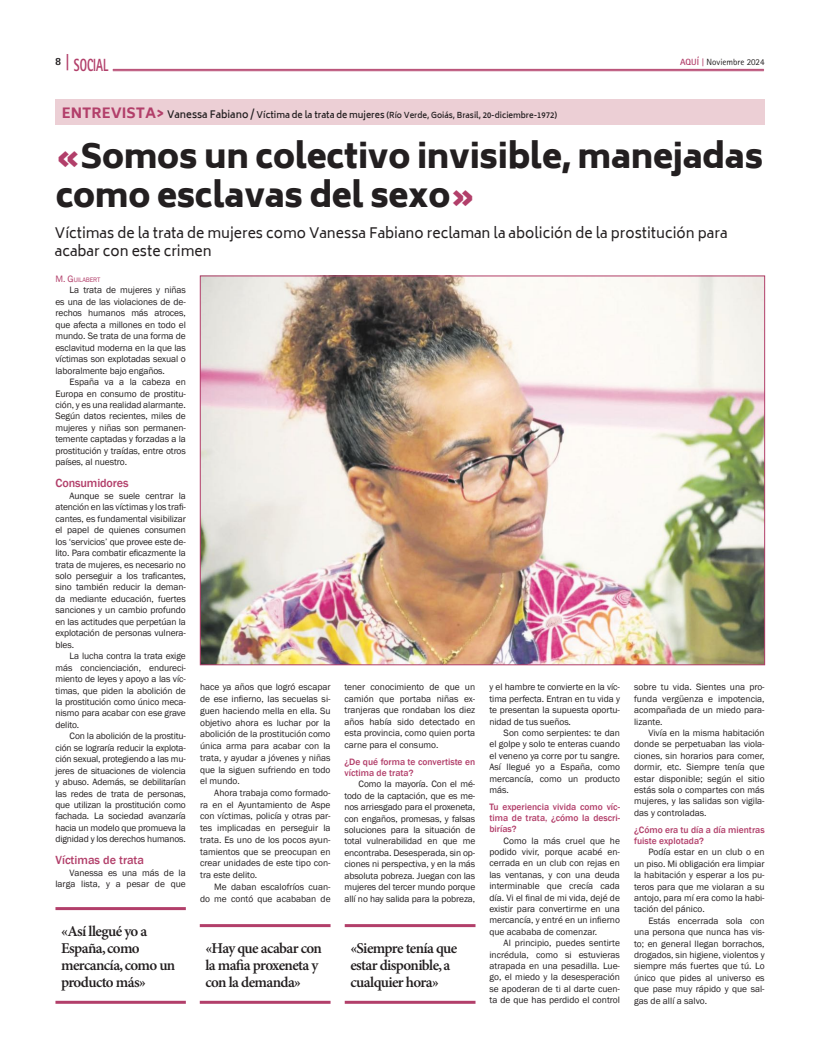
<style>
.page{position:relative;width:820px;height:1049px;background:#fff}
.page>*{position:absolute;margin:0;border:0;box-sizing:border-box;transform-origin:0 0}
.t1{font:900 33px/39.6px "Biryani";letter-spacing:-.01em;color:#231f20}
.t2{font:800 17.6px "Rotis Sans Serif Std";color:#b23f6a;scale:.64 1}
.t3{font:600 15px/17px "Minion Pro";letter-spacing:-.04em;color:#231f20}
.t4{font:14px/18px "Biryani";color:#231f20}
.t5{font:500 12.1px "Franklin Gothic";color:#b23f6a}
.t6{font:800 11px "Rotis Sans Serif Std";color:#231f20}
.t7{font:9.5px/11.4px "Franklin Gothic";color:#231f20;text-align:justify}
.t8{font:500 9.5px/11px "Franklin Gothic";color:#b23f6a}
.t9{font:9px "Rotis Sans Serif Std";color:#231f20}
.t10{font:600 8px "Biryani";color:#231f20}
.t11{font:6.7px "Franklin Gothic";letter-spacing:-.015em;color:#b23f6a}
.s1{font-size:18.2px}
.s2{font-weight:700;color:#b23f6a}
.s3{font-family:"Rotis Serif Std";font-weight:700;color:#b23f6a}
.s4{font-weight:800;font-size:14px;color:#b23f6a}
.s5{font-size:10px}
.s6{font-size:9px}
.s7{color:#b23f6a}
.s8{font-size:9.5px}
</style>
<div class="page">
<img style="left:202px;top:277px;width:560px;height:386px">
<hr style="left:113px;top:69px;width:650px;height:1px;background:#b23f6a">
<hr style="left:113px;top:71px;width:650px;height:1px;background:#b23f6a">
<hr style="left:55px;top:907px;width:131px;height:3px;background:#b23f6a">
<hr style="left:55px;top:1001px;width:131px;height:3px;background:#b23f6a">
<hr style="left:200px;top:924px;width:130px;height:3px;background:#b23f6a">
<hr style="left:200px;top:1001px;width:130px;height:3px;background:#b23f6a">
<hr style="left:344px;top:924px;width:131px;height:3px;background:#b23f6a">
<hr style="left:344px;top:1001px;width:131px;height:3px;background:#b23f6a">
<div style="left:55px;top:99px;width:709px;height:26px;background:#eccfd5"></div>
<h2 class="t2" style="left:66px;top:54px;width:68px"><span class="s1">|</span> SOCIAL</h2>
<p class="t6" style="left:55px;top:54px;width:8px">8</p>
<p class="t9" style="left:679px;top:57px;width:86px"><span class="s2">AQUÍ</span> <span class="s3">|</span> Noviembre 2024</p>
<p class="t10" style="left:62px;top:110px;width:496px"><span class="s4">ENTREVISTA&gt;</span> <span class="s5">Vanessa Fabiano /</span> <span class="s6">Víctima de la trata de mujeres</span> (Río Verde, Goiás, Brasil, 20-diciembre-1972)</p>
<h1 class="t1" style="left:56px;top:137px;width:708px"><span class="s7">«</span>Somos un colectivo invisible, manejadas como esclavas del sexo<span class="s7">»</span></h1>
<h3 class="t4" style="left:55px;top:224px;width:674px">Víctimas de la trata de mujeres como Vanessa Fabiano reclaman la abolición de la prostitución para acabar con este crimen</h3>
<p class="t11" style="left:55px;top:276px;width:46px"><span class="s8">M. G</span>UILABERT</p>
<p class="t7" style="left:55px;top:285px;width:132px;text-indent:14px">La trata de mujeres y niñas es una de las violaciones de de&shy;rechos humanos más atroces, que afecta a millones en todo el mundo. Se trata de una forma de esclavitud moderna en la que las víctimas son explotadas sexual o laboralmente bajo engaños.</p>
<p class="t7" style="left:55px;top:376px;width:132px;text-indent:14px">España va a la cabeza en Europa en consumo de prostitu&shy;ción, y es una realidad alarmante.<br>Según datos recientes, miles de mujeres y niñas son permanen&shy;temente captadas y forzadas a la prostitución y traídas, entre otros países, al nuestro.</p>
<p class="t5" style="left:55px;top:476px;width:75px">Consumidores</p>
<p class="t7" style="left:55px;top:490px;width:132px;text-indent:14px">Aunque se suele centrar la atención en las víctimas y los trafi&shy;cantes, es fundamental visibilizar el papel de quienes consumen los ‘servicios’ que provee este de&shy;lito. Para combatir eficazmente la trata de mujeres, es necesario no solo perseguir a los traficantes, sino también reducir la deman&shy;da mediante educación, fuertes sanciones y un cambio profundo en las actitudes que perpetúan la explotación de personas vulnera&shy;bles.</p>
<p class="t7" style="left:55px;top:650px;width:132px;text-indent:14px">La lucha contra la trata exige más concienciación, endureci&shy;miento de leyes y apoyo a las víc&shy;timas, que piden la abolición de la prostitución como único meca&shy;nismo para acabar con ese grave delito.</p>
<p class="t7" style="left:55px;top:731px;width:132px;text-indent:14px">Con la abolición de la prostitu&shy;ción se lograría reducir la explota&shy;ción sexual, protegiendo a las mu&shy;jeres de situaciones de violencia y abuso. Además, se debilitarían las redes de trata de personas, que utilizan la prostitución como fachada. La sociedad avanzaría hacia un modelo que promueva la dignidad y los derechos humanos.</p>
<p class="t5" style="left:55px;top:853px;width:90px">Víctimas de trata</p>
<p class="t7" style="left:55px;top:867px;width:132px;text-align:right">Vanessa es una más de la larga lista, y a pesar de que</p>
<h3 class="t3" style="left:61px;top:923px;width:116px">«Así llegué yo a<br>España, como mercancía, como un producto más»</h3>
<p class="t7" style="left:200px;top:681px;width:132px;line-height:11.7px">hace ya años que logró escapar de ese infierno, las secuelas si&shy;guen haciendo mella en ella. Su objetivo ahora es luchar por la abolición de la prostitución como única arma para acabar con la trata, y ayudar a jóvenes y niñas que la siguen sufriendo en todo el mundo.</p>
<p class="t7" style="left:200px;top:787px;width:132px;line-height:11.7px;text-indent:14px">Ahora trabaja como formado&shy;ra en el Ayuntamiento de Aspe con víctimas, policía y otras par&shy;tes implicadas en perseguir la trata. Es uno de los pocos ayun&shy;tamientos que se preocupan en crear unidades de este tipo con&shy;tra este delito.</p>
<p class="t7" style="left:200px;top:881px;width:132px;line-height:11.7px;text-align:right">Me daban escalofríos cuan-<br>do me contó que acababan de</p>
<p class="t7" style="left:344px;top:682px;width:132px">tener conocimiento de que un camión que portaba niñas ex&shy;tranjeras que rondaban los diez años había sido detectado en esta provincia, como quien porta carne para el consumo.</p>
<p class="t8" style="left:344px;top:756px;width:132px">¿De qué forma te convertiste en víctima de trata?</p>
<p class="t7" style="left:344px;top:778px;width:132px;text-indent:14px">Como la mayoría. Con el mé&shy;todo de la captación, que es me&shy;nos arriesgado para el proxeneta, con engaños, promesas, y falsas soluciones para la situación de total vulnerabilidad en que me encontraba. Desesperada, sin op&shy;ciones ni perspectiva, y en la más absoluta pobreza. Juegan con las mujeres del tercer mundo porque allí no hay salida para la pobreza,</p>
<h3 class="t3" style="left:205px;top:940px;width:118px">«Hay que acabar con la mafia proxeneta y con la demanda»</h3>
<h3 class="t3" style="left:350px;top:940px;width:108px">«Siempre tenía que estar disponible, a cualquier hora»</h3>
<p class="t7" style="left:489px;top:682px;width:132px">y el hambre te convierte en la víc&shy;tima perfecta. Entran en tu vida y te presentan la supuesta oportu&shy;nidad de tus sueños.</p>
<p class="t7" style="left:489px;top:727px;width:132px;text-indent:14px">Son como serpientes: te dan el golpe y solo te enteras cuando el veneno ya corre por tu sangre.<br>Así llegué yo a España, como mercancía, como un producto más.</p>
<p class="t8" style="left:489px;top:802px;width:132px;text-align:justify">Tu experiencia vivida como víc&shy;tima de trata, ¿cómo la descri&shy;birías?</p>
<p class="t7" style="left:489px;top:835px;width:132px;text-indent:14px">Como la más cruel que he podido vivir, porque acabé en&shy;cerrada en un club con rejas en las ventanas, y con una deuda interminable que crecía cada día. Vi el final de mi vida, dejé de existir para convertirme en una mercancía, y entré en un infierno que acababa de comenzar.</p>
<p class="t7" style="left:489px;top:937px;width:132px;text-indent:14px">Al principio, puedes sentirte incrédula, como si estuvieras atrapada en una pesadilla. Lue&shy;go, el miedo y la desesperación se apoderan de ti al darte cuen&shy;ta de que has perdido el control</p>
<p class="t7" style="left:634px;top:682px;width:132px">sobre tu vida. Sientes una pro&shy;funda vergüenza e impotencia, acompañada de un miedo para&shy;lizante.</p>
<p class="t7" style="left:634px;top:727px;width:132px;text-indent:14px">Vivía en la misma habitación donde se perpetuaban las viola&shy;ciones, sin horarios para comer, dormir, etc. Siempre tenía que estar disponible; según el sitio estás sola o compartes con más mujeres, y las salidas son vigila&shy;das y controladas.</p>
<p class="t8" style="left:634px;top:824px;width:132px">¿Cómo era tu día a día mientras fuiste explotada?</p>
<p class="t7" style="left:634px;top:847px;width:132px;text-indent:14px">Podía estar en un club o en un piso. Mi obligación era limpiar la habitación y esperar a los pu&shy;teros para que me violaran a su antojo, para mí era como la habi&shy;tación del pánico.</p>
<p class="t7" style="left:634px;top:915px;width:132px;text-indent:14px">Estás encerrada sola con una persona que nunca has vis&shy;to; en general llegan borrachos, drogados, sin higiene, violentos y siempre más fuertes que tú. Lo único que pides al universo es que pase muy rápido y que sal&shy;gas de allí a salvo.</p>
</div>
